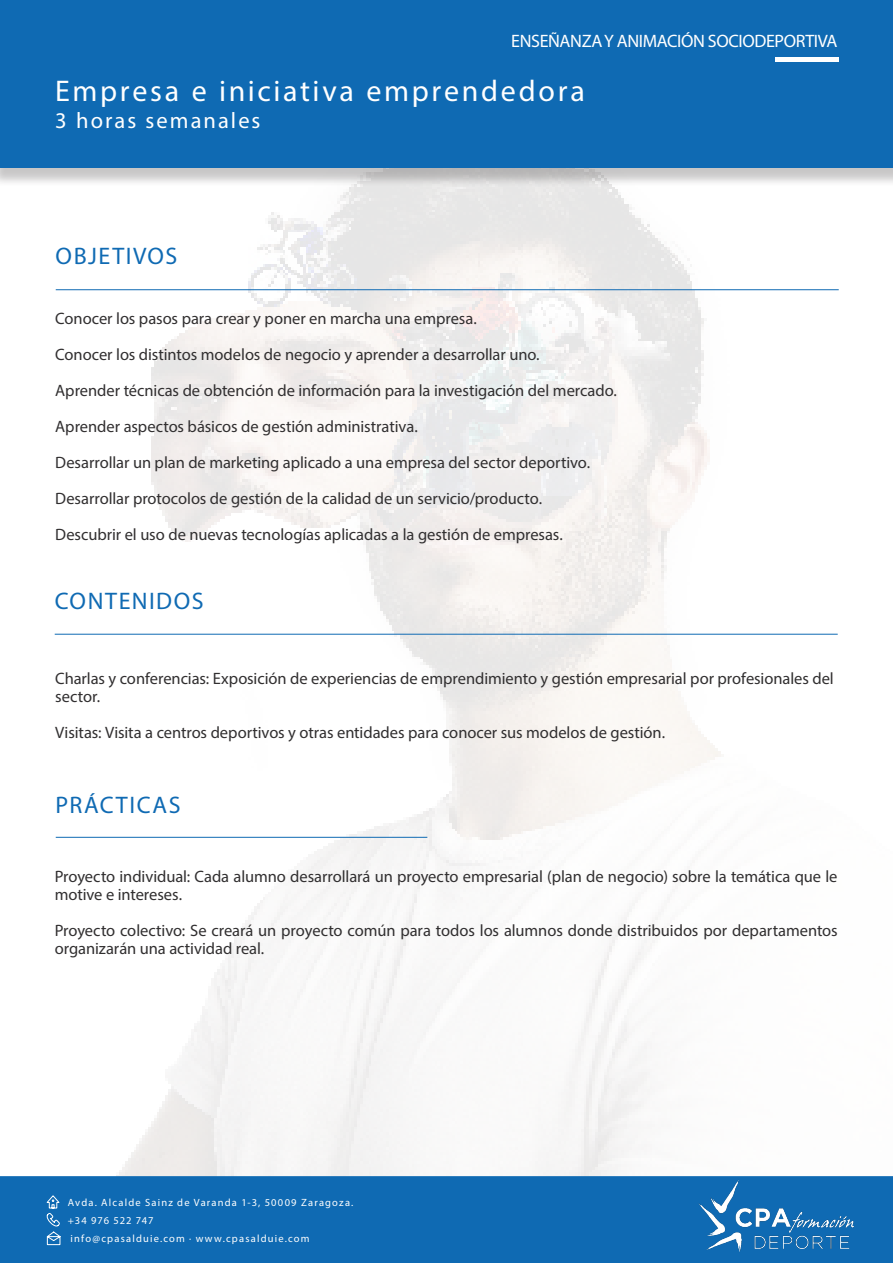
<style>
.page{position:relative;width:893px;height:1263px;background:#fff}
.page>*{position:absolute;margin:0;border:0;box-sizing:border-box;transform-origin:0 0}
.t1{font:30px "Myriad Pro";letter-spacing:.09em;color:#fff}
.t2{font:24px "Myriad Pro";letter-spacing:.065em;color:#0f6ab3}
.t3{font:22.5px "Myriad Pro";letter-spacing:.09em;color:#fff}
.t4{font:18px "Myriad Pro";letter-spacing:-.02em;color:#fff}
.t5{font:16.5px/18px "Myriad Pro";letter-spacing:-.005em;color:#312f30}
.t6{font:10.5px/18px "Myriad Pro";letter-spacing:.11em;color:#fff}
</style>
<div class="page">
<img style="left:54px;top:187px;width:785px;height:989px">
<div style="left:0;top:0;width:893px;height:187px;background:#231f20;opacity:.25"></div>
<div style="left:0;top:0;width:893px;height:168px;background:#0f6ab3"></div>
<div style="left:0;top:1176px;width:893px;height:87px;background:#0f6ab3"></div>
<div style="left:775px;top:57px;width:64px;height:5px;background:#fff"></div>
<svg style="left:45px;top:1195px;width:16px;height:50px"></svg>
<img style="left:693px;top:1177px;width:164px;height:76px">
<hr style="left:56px;top:289px;width:783px;height:1px;background:#0f6ab3">
<hr style="left:55px;top:634px;width:783px;height:1px;background:#0f6ab3">
<hr style="left:56px;top:837px;width:371px;height:1px;background:#0f6ab3">
<p class="t4" style="left:511px;top:29px;width:328px">ENSEÑANZA Y ANIMACIÓN SOCIODEPORTIVA</p>
<p class="t1" style="left:55px;top:73px;width:531px">Empresa e iniciativa emprendedora</p>
<p class="t3" style="left:55px;top:107px;width:207px">3 horas semanales</p>
<h2 class="t2" style="left:56px;top:241px;width:123px">OBJETIVOS</h2>
<p class="t5" style="left:55px;top:309px;width:423px">Conocer los pasos para crear y poner en marcha una empresa.</p>
<p class="t5" style="left:55px;top:345px;width:486px">Conocer los distintos modelos de negocio y aprender a desarrollar uno.</p>
<p class="t5" style="left:55px;top:381px;width:563px">Aprender técnicas de obtención de información para la investigación del mercado.</p>
<p class="t5" style="left:55px;top:417px;width:364px">Aprender aspectos básicos de gestión administrativa.</p>
<p class="t5" style="left:55px;top:453px;width:536px">Desarrollar un plan de marketing aplicado a una empresa del sector deportivo.</p>
<p class="t5" style="left:55px;top:489px;width:488px">Desarrollar protocolos de gestión de la calidad de un servicio/producto.</p>
<p class="t5" style="left:55px;top:525px;width:509px">Descubrir el uso de nuevas tecnologías aplicadas a la gestión de empresas.</p>
<p class="t2" style="left:55px;top:586px;width:150px">CONTENIDOS</p>
<p class="t5" style="left:55px;top:669px;width:780px">Charlas y conferencias: Exposición de experiencias de emprendimiento y gestión empresarial por profesionales del sector.</p>
<p class="t5" style="left:55px;top:723px;width:611px">Visitas: Visita a centros deportivos y otras entidades para conocer sus modelos de gestión.</p>
<p class="t2" style="left:56px;top:790px;width:127px">PRÁCTICAS</p>
<p class="t5" style="left:55px;top:867px;width:784px">Proyecto individual: Cada alumno desarrollará un proyecto empresarial (plan de negocio) sobre la temática que le motive e intereses.</p>
<p class="t5" style="left:55px;top:921px;width:784px">Proyecto colectivo: Se creará un proyecto común para todos los alumnos donde distribuidos por departamentos organizarán una actividad real.</p>
<p class="t6" style="left:68px;top:1193px;width:287px">Avda. Alcalde Sainz de Varanda 1-3, 50009 Zaragoza. +34 976 522 747<br>info@cpasalduie.com · www.cpasalduie.com</p>
</div>
